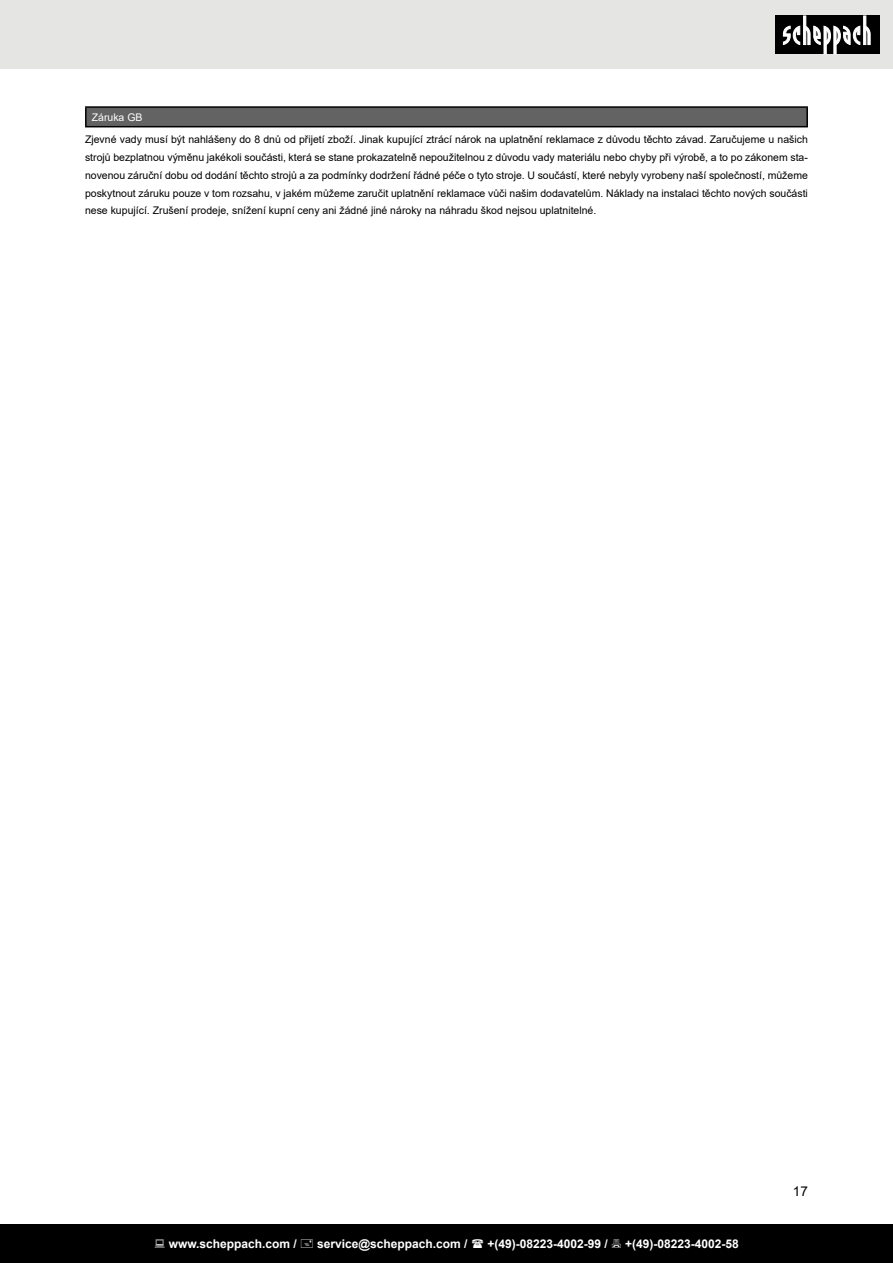
<style>
.page{position:relative;width:893px;height:1263px;background:#fff}
.page>*{position:absolute;margin:0;border:0;box-sizing:border-box;transform-origin:0 0}
.t1{font:13.5px "Arial";color:#000}
.t2{font:700 12px "Arial";color:#fff}
.t3{font:10.5px/17.7px "Arial";color:#000;text-align:justify}
.t4{font:10.5px "Arial";color:#fff}
</style>
<div class="page">
<div style="left:0;top:0;width:893px;height:69px;background:#e5e5e4"></div>
<div style="left:775px;top:16px;width:105px;height:38px;background:#000"></div>
<svg style="left:783px;top:16px;width:88px;height:38px"></svg>
<div style="left:0;top:1225px;width:893px;height:38px;background:#000"></div>
<div style="left:86px;top:107px;width:721px;height:20px;background:#646363"></div>
<hr style="left:85px;top:106px;width:723px;height:2px;background:#000">
<svg style="left:85px;top:108px;width:2px;height:18px"></svg>
<svg style="left:806px;top:108px;width:2px;height:18px"></svg>
<hr style="left:85px;top:126px;width:723px;height:1px;background:#000">
<p class="t4" style="left:92px;top:110px;width:52px">Záruka GB</p>
<p class="t3" style="left:85px;top:131px;width:724px">Zjevné vady musí být nahlášeny do 8 dnů od přijetí zboží. Jinak kupující ztrácí nárok na uplatnění reklamace z důvodu těchto závad. Zaručujeme u našich strojů bezplatnou výměnu jakékoli součásti, která se stane prokazatelně nepoužitelnou z důvodu vady materiálu nebo chyby při výrobě, a to po zákonem sta&shy;novenou záruční dobu od dodání těchto strojů a za podmínky dodržení řádné péče o tyto stroje. U součástí, které nebyly vyrobeny naší společností, můžeme poskytnout záruku pouze v tom rozsahu, v jakém můžeme zaručit uplatnění reklamace vůči našim dodavatelům. Náklady na instalaci těchto nových součásti nese kupující. Zrušení prodeje, snížení kupní ceny ani žádné jiné nároky na náhradu škod nejsou uplatnitelné.</p>
<p class="t2" style="left:169px;top:1236px;width:130px">www.scheppach.com /</p>
<p class="t2" style="left:317px;top:1236px;width:152px">service@scheppach.com /</p>
<p class="t2" style="left:487px;top:1236px;width:122px">+(49)-08223-4002-99 /</p>
<p class="t2" style="left:625px;top:1236px;width:115px">+(49)-08223-4002-58</p>
<p class="t1" style="left:793px;top:1182px;width:17px">17</p>
</div>
